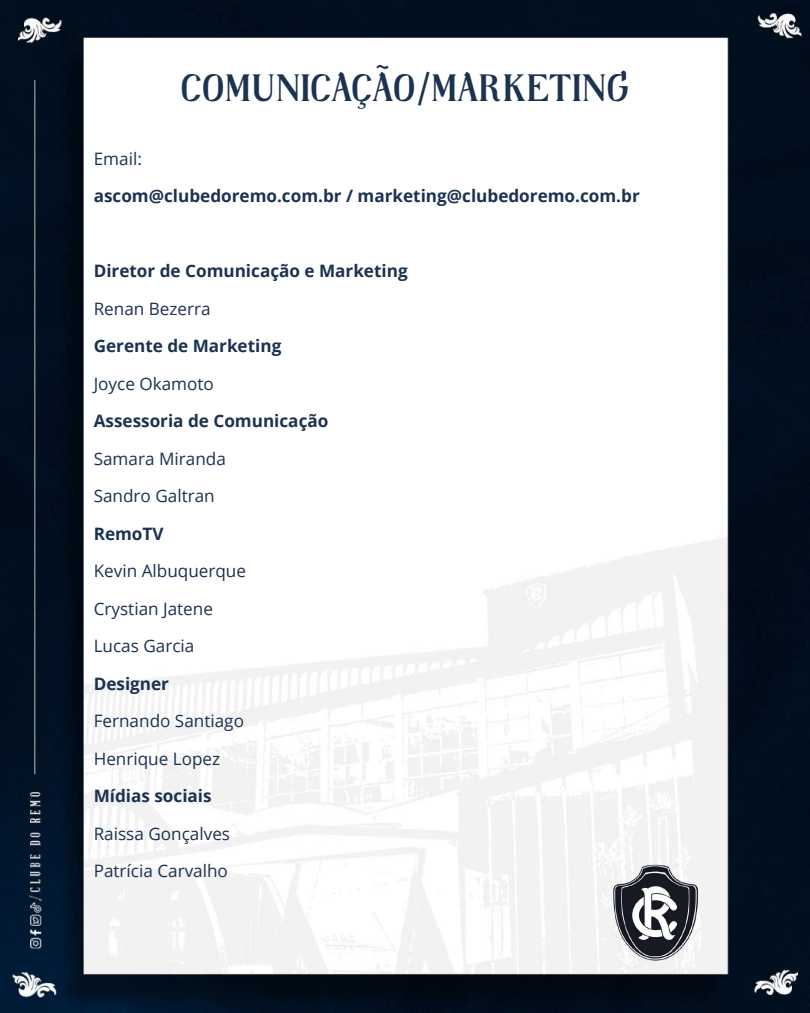
<style>
.page{position:relative;width:810px;height:1013px;background:#fff}
.page>*{position:absolute;margin:0;border:0;box-sizing:border-box;transform-origin:0 0}
.t1{font:700 39.1px "Tropikal";color:#1b3250}
.t2{font:17.1px/37.5px "Open Sans";color:#1b3250}
.t3{font:700 17.1px "Open Sans";color:#1b3250}
</style>
<div class="page">
<img style="left:0;top:0;width:810px;height:1012px">
<img style="left:586px;top:842px;width:139px;height:140px">
<h1 class="t1" style="left:181px;top:72px;width:450px">COMUNICAÇÃO/MARKETING</h1>
<p class="t2" style="left:94px;top:139px;width:50px">Email:</p>
<p class="t3" style="left:94px;top:184px;width:548px">ascom@clubedoremo.com.br / marketing@clubedoremo.com.br</p>
<p class="t3" style="left:94px;top:259px;width:315px">Diretor de Comunicação e Marketing</p>
<p class="t2" style="left:94px;top:289px;width:118px">Renan Bezerra</p>
<p class="t3" style="left:94px;top:334px;width:189px">Gerente de Marketing</p>
<p class="t2" style="left:94px;top:364px;width:122px">Joyce Okamoto</p>
<p class="t3" style="left:94px;top:409px;width:236px">Assessoria de Comunicação</p>
<p class="t2" style="left:94px;top:439px;width:134px">Samara Miranda<br>Sandro Galtran</p>
<p class="t3" style="left:94px;top:521px;width:71px">RemoTV</p>
<p class="t2" style="left:94px;top:552px;width:154px">Kevin Albuquerque<br>Crystian Jatene<br>Lucas Garcia</p>
<p class="t3" style="left:94px;top:671px;width:77px">Designer</p>
<p class="t2" style="left:94px;top:702px;width:152px">Fernando Santiago<br>Henrique Lopez</p>
<p class="t3" style="left:94px;top:784px;width:119px">Mídias sociais</p>
<p class="t2" style="left:94px;top:814px;width:138px">Raissa Gonçalves<br>Patrícia Carvalho</p>
</div>
